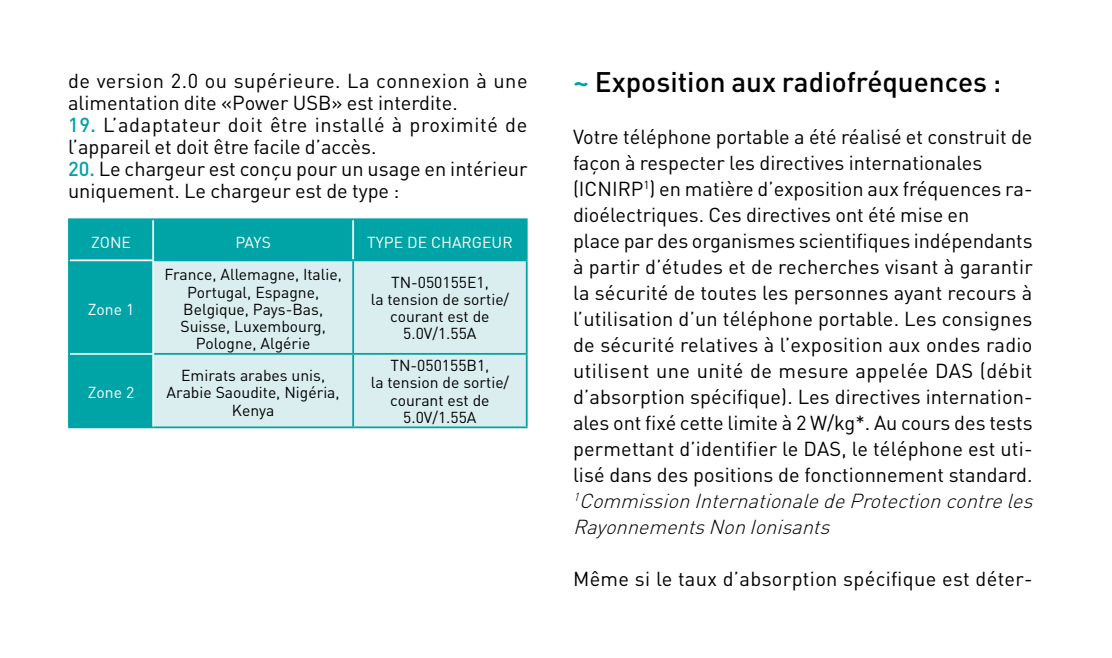
<style>
.page{position:relative;width:1112px;height:658px;background:#fff}
.page>*{position:absolute;margin:0;border:0;box-sizing:border-box;transform-origin:0 0}
.t1{font:500 28px "DIN";color:#000}
.t2{font:20px/26px "DIN";color:#000}
.t3{font:20px/22px "DIN";letter-spacing:.025em;color:#000}
.t4{font:15.6px/17.2px "DIN";color:#000;text-align:center}
.t5{font:15.6px "DIN";color:#fff}
.s1{font-weight:500;color:#00a3a6}
.s2{color:#00a3a6}
.s3{font-weight:300;font-style:italic}
</style>
<div class="page">
<div style="left:70px;top:220px;width:455px;height:206px;background:#00a3a6"></div>
<div style="left:154px;top:261px;width:371px;height:165px;background:#daeeef"></div>
<hr style="left:352px;top:220px;width:2px;height:39px;background:#fff">
<hr style="left:352px;top:261px;width:2px;height:92px;background:#00a3a6">
<hr style="left:154px;top:353px;width:199px;height:2px;background:#00a3a6">
<hr style="left:353px;top:353px;width:174px;height:2px;background:#00a3a6">
<hr style="left:352px;top:355px;width:2px;height:71px;background:#00a3a6">
<hr style="left:152px;top:220px;width:2px;height:39px;background:#fff">
<hr style="left:154px;top:259px;width:199px;height:2px;background:#00a3a6">
<hr style="left:353px;top:259px;width:174px;height:2px;background:#00a3a6">
<hr style="left:70px;top:259px;width:84px;height:2px;background:#fff">
<hr style="left:70px;top:353px;width:84px;height:2px;background:#fff">
<hr style="left:68px;top:218px;width:85px;height:2px;background:#00a3a6">
<hr style="left:68px;top:220px;width:2px;height:40px;background:#00a3a6">
<hr style="left:153px;top:218px;width:200px;height:2px;background:#00a3a6">
<hr style="left:353px;top:218px;width:174px;height:2px;background:#00a3a6">
<hr style="left:525px;top:220px;width:2px;height:39px;background:#00a3a6">
<hr style="left:68px;top:260px;width:2px;height:94px;background:#00a3a6">
<hr style="left:525px;top:261px;width:2px;height:92px;background:#00a3a6">
<hr style="left:68px;top:354px;width:2px;height:72px;background:#00a3a6">
<hr style="left:525px;top:355px;width:2px;height:71px;background:#00a3a6">
<hr style="left:153px;top:426px;width:200px;height:2px;background:#00a3a6">
<hr style="left:152px;top:261px;width:2px;height:92px;background:#fff">
<hr style="left:68px;top:426px;width:85px;height:2px;background:#00a3a6">
<hr style="left:152px;top:355px;width:2px;height:71px;background:#fff">
<hr style="left:353px;top:426px;width:174px;height:2px;background:#00a3a6">
<p class="t2" style="left:68px;top:69px;width:461px;line-height:22px">de version 2.0 ou supérieure. La connexion à une alimentation dite «Power USB» est interdite.</p>
<p class="t3" style="left:68px;top:113px;width:460px"><span class="s1">19.</span> L’adaptateur doit être installé à proximité de l’appareil et doit être facile d’accès.</p>
<p class="t2" style="left:68px;top:157px;width:461px;line-height:22px"><span class="s1">20.</span> Le chargeur est conçu pour un usage en intérieur uniquement. Le chargeur est de type :</p>
<p class="t5" style="left:91px;top:232px;width:41px">ZONE</p>
<p class="t5" style="left:235px;top:232px;width:37px">PAYS</p>
<p class="t5" style="left:367px;top:232px;width:147px">TYPE DE CHARGEUR</p>
<p class="t5" style="left:88px;top:299px;width:48px">Zone 1</p>
<p class="t5" style="left:88px;top:383px;width:48px">Zone 2</p>
<p class="t4" style="left:164px;top:266px;width:179px">France, Allemagne, Italie,<br>Portugal, Espagne,<br>Belgique, Pays-Bas,<br>Suisse, Luxembourg,<br>Pologne, Algérie</p>
<p class="t4" style="left:370px;top:273px;width:140px">TN-050155E1,<br>la tension de sortie/ courant est de<br>5.0V/1.55A</p>
<p class="t4" style="left:166px;top:366px;width:174px">Emirats arabes unis,<br>Arabie Saoudite, Nigéria,<br>Kenya</p>
<p class="t4" style="left:370px;top:356px;width:140px">TN-050155B1,<br>la tension de sortie/ courant est de<br>5.0V/1.55A</p>
<h1 class="t1" style="left:573px;top:63px;width:429px"><span class="s2">~</span> Exposition aux radiofréquences :</h1>
<p class="t2" style="left:573px;top:123px;width:467px">Votre téléphone portable a été réalisé et construit de façon à respecter les directives internationales (ICNIRP<sup>1</sup>) en matière d’exposition aux fréquences ra&shy;dioélectriques. Ces directives ont été mise en<br>place par des organismes scientifiques indépendants à partir d’études et de recherches visant à garantir la sécurité de toutes les personnes ayant recours à l’utilisation d’un téléphone portable. Les consignes de sécurité relatives à l’exposition aux ondes radio utilisent une unité de mesure appelée DAS (débit d’absorption spécifique). Les directives internation&shy;ales ont fixé cette limite à 2 W/kg*. Au cours des tests permettant d’identifier le DAS, le téléphone est uti&shy;lisé dans des positions de fonctionnement standard.<br><sup>1</sup><span class="s3">CommissionInternationaledeProtectioncontreles RayonnementsNonIonisants</span></p>
<p class="t2" style="left:573px;top:565px;width:461px">Même si le taux d’absorption spécifique est déter-</p>
</div>
